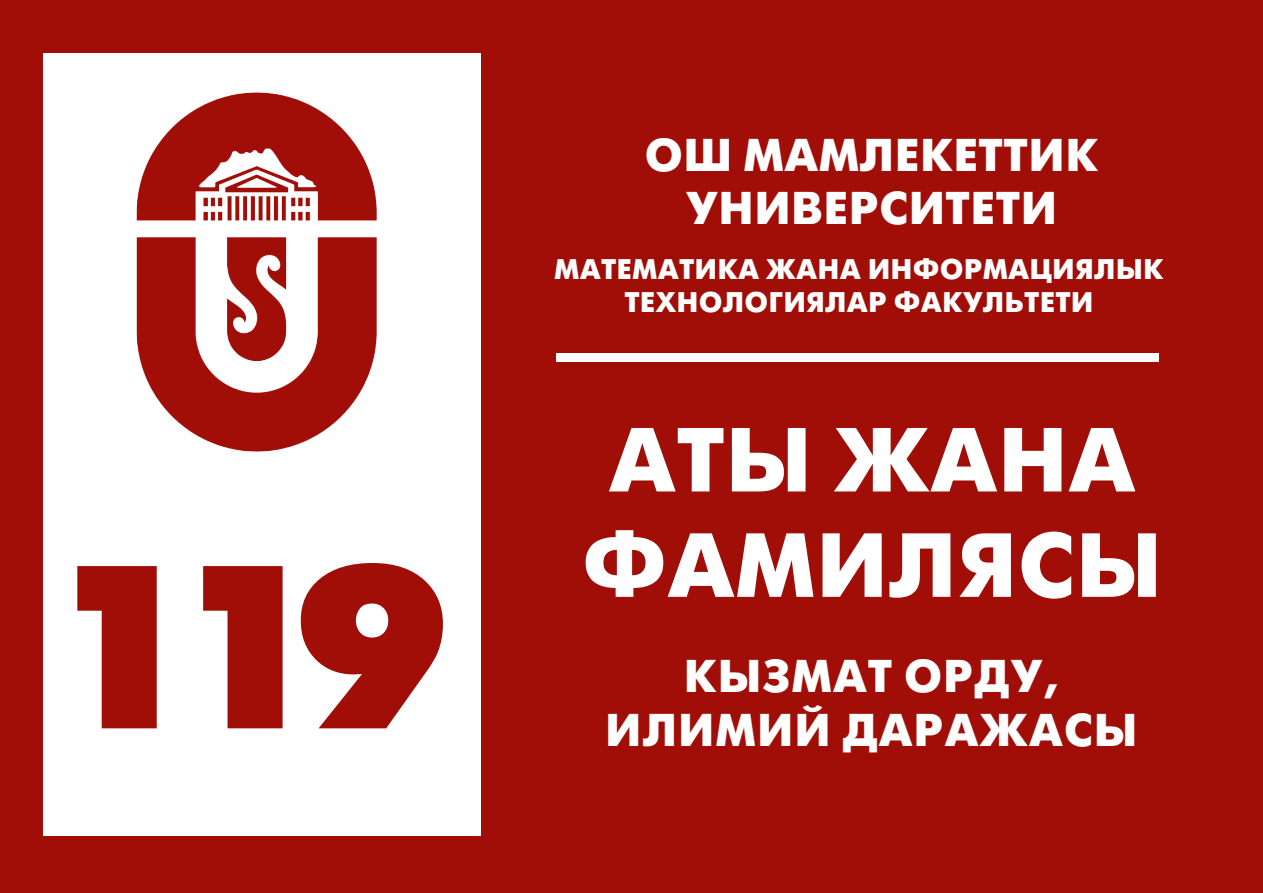
<style>
.page{position:relative;width:1263px;height:893px;background:#a00e07}
.page>*{position:absolute;margin:0;border:0;box-sizing:border-box;transform-origin:0 0}
.t1{font:231.45px "Q3 Futuris";color:#a00e07}
.t2{font:700 90.75px/105.4px "Q3 Futuris C";letter-spacing:.025em;color:#fff}
.t3{font:700 45.9px/53.2px "Q3 Futuris C";letter-spacing:.025em;color:#fff;text-align:center}
.t4{font:700 28.35px/33px "Q3 Futuris C";letter-spacing:.03em;color:#fff;text-align:center}
</style>
<div class="page">
<div style="left:43px;top:53px;width:438px;height:783px;background:#fff"></div>
<img style="left:136px;top:92px;width:241px;height:360px">
<div style="left:556px;top:353px;width:602px;height:8px;background:#fff"></div>
<h1 class="t1" style="left:42px;top:513px;width:409px">119</h1>
<p class="t3" style="left:645px;top:129px;width:454px">ОШ МАМЛЕКЕТТИК<br>УНИВЕРСИТЕТИ</p>
<p class="t4" style="left:555px;top:253px;width:610px">МАТЕМАТИКА ЖАНА ИНФОРМАЦИЯЛЫК<br>ТЕХНОЛОГИЯЛАР ФАКУЛЬТЕТИ</p>
<h2 class="t2" style="left:583px;top:410px;width:580px">АТЫ ЖАНА<br>ФАМИЛЯСЫ</h2>
<p class="t3" style="left:605px;top:651px;width:533px">КЫЗМАТ ОРДУ,<br>ИЛИМИЙ ДАРАЖАСЫ</p>
</div>
